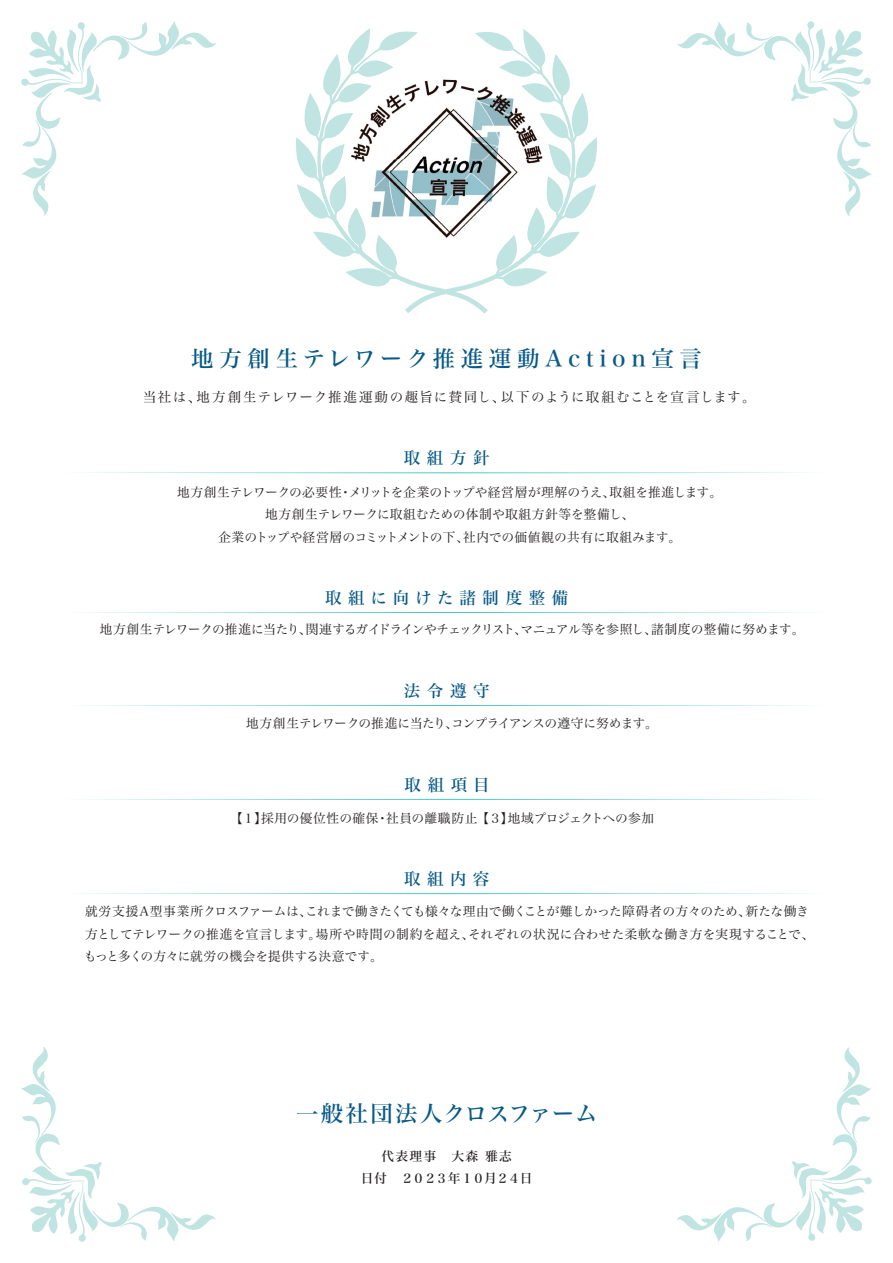
<style>
.page{position:relative;width:893px;height:1263px;background:#fff}
.page>*{position:absolute;margin:0;border:0;box-sizing:border-box;transform-origin:0 0}
.t1{font:22.5px "Hira Min Std N W5";letter-spacing:.25em;color:#075a88}
.t2{font:22.5px "Hira Min Std N W5";letter-spacing:.04em;color:#075a88}
.t3{font:16.5px "Hira Min Std N W5";letter-spacing:.4em;color:#075a88}
.t4{font:16.5px "Hira Min Std N W5";letter-spacing:.38em;color:#075a88}
.t5{font:13.5px "Hira Min Std N W3";letter-spacing:.085em;color:#231f20}
.t6{font:12.75px/22.4px "Hira Min Std N W3";letter-spacing:-.005em;color:#231f20;text-align:center}
.t7{font:12.75px "Hira Min Std N W3";letter-spacing:-.035em;color:#231f20}
.t8{font:12.75px "Hira Min Std N W3";letter-spacing:.015em;color:#231f20}
.t9{font:12.75px "Hira Min Std N W3";letter-spacing:-.045em;color:#231f20}
.t10{font:12.75px/22.4px "Hira Min Std N W5";letter-spacing:-.025em;color:#231f20;text-align:center}
</style>
<div class="page">
<svg style="left:296px;top:28px;width:301px;height:286px"></svg>
<svg style="left:21px;top:21px;width:195px;height:195px"></svg>
<svg style="left:677px;top:21px;width:195px;height:195px"></svg>
<svg style="left:677px;top:1047px;width:195px;height:195px"></svg>
<svg style="left:21px;top:1047px;width:195px;height:195px"></svg>
<svg style="left:84px;top:472px;width:725px;height:1px"></svg>
<svg style="left:84px;top:612px;width:725px;height:1px"></svg>
<svg style="left:84px;top:705px;width:725px;height:1px"></svg>
<img style="left:394px;top:54px;width:105px;height:198px">
<img style="left:341px;top:54px;width:53px;height:211px">
<img style="left:499px;top:54px;width:52px;height:211px">
<img style="left:393px;top:252px;width:106px;height:13px">
<svg style="left:84px;top:893px;width:725px;height:1px"></svg>
<svg style="left:84px;top:799px;width:725px;height:1px"></svg>
<h1 class="t1" style="left:191px;top:342px;width:512px">地方創生テレワーク推進運動Action宣言</h1>
<p class="t5" style="left:143px;top:387px;width:614px">当社は、地方創生テレワーク推進運動の趣旨に賛同し、以下のように取組むことを宣言します。</p>
<p class="t3" style="left:404px;top:446px;width:87px">取組方針</p>
<p class="t6" style="left:177px;top:481px;width:547px">地方創生テレワークの必要性・メリットを企業のトップや経営層が理解のうえ、取組を推進します。地方創生テレワークに取組むための体制や取組方針等を整備し、<br>企業のトップや経営層のコミットメントの下、社内での価値観の共有に取組みます。</p>
<p class="t4" style="left:325px;top:586px;width:245px">取組に向けた諸制度整備</p>
<p class="t7" style="left:100px;top:620px;width:706px">地方創生テレワークの推進に当たり、関連するガイドラインやチェックリスト、マニュアル等を参照し、諸制度の整備に努めます。</p>
<p class="t3" style="left:404px;top:679px;width:87px">法令遵守</p>
<p class="t9" style="left:246px;top:714px;width:413px">地方創生テレワークの推進に当たり、コンプライアンスの遵守に努めます。</p>
<p class="t3" style="left:405px;top:773px;width:87px">取組項目</p>
<p class="t8" style="left:230px;top:809px;width:426px">【１】採用の優位性の確保・社員の離職防止 【３】地域プロジェクトへの参加</p>
<p class="t3" style="left:404px;top:867px;width:87px">取組内容</p>
<p class="t6" style="left:84px;top:900px;width:732px;text-align:left">就労支援A型事業所クロスファームは、これまで働きたくても様々な理由で働くことが難しかった障碍者の方々のため、新たな働き方としてテレワークの推進を宣言します。場所や時間の制約を超え、それぞれの状況に合わせた柔軟な働き方を実現することで、もっと多くの方々に就労の機会を提供する決意です。</p>
<h1 class="t2" style="left:296px;top:1097px;width:303px">一般社団法人クロスファーム</h1>
<p class="t10" style="left:361px;top:1144px;width:173px">代表理事　大森 雅志<br>日付　２０２３年１０月２４日</p>
</div>
